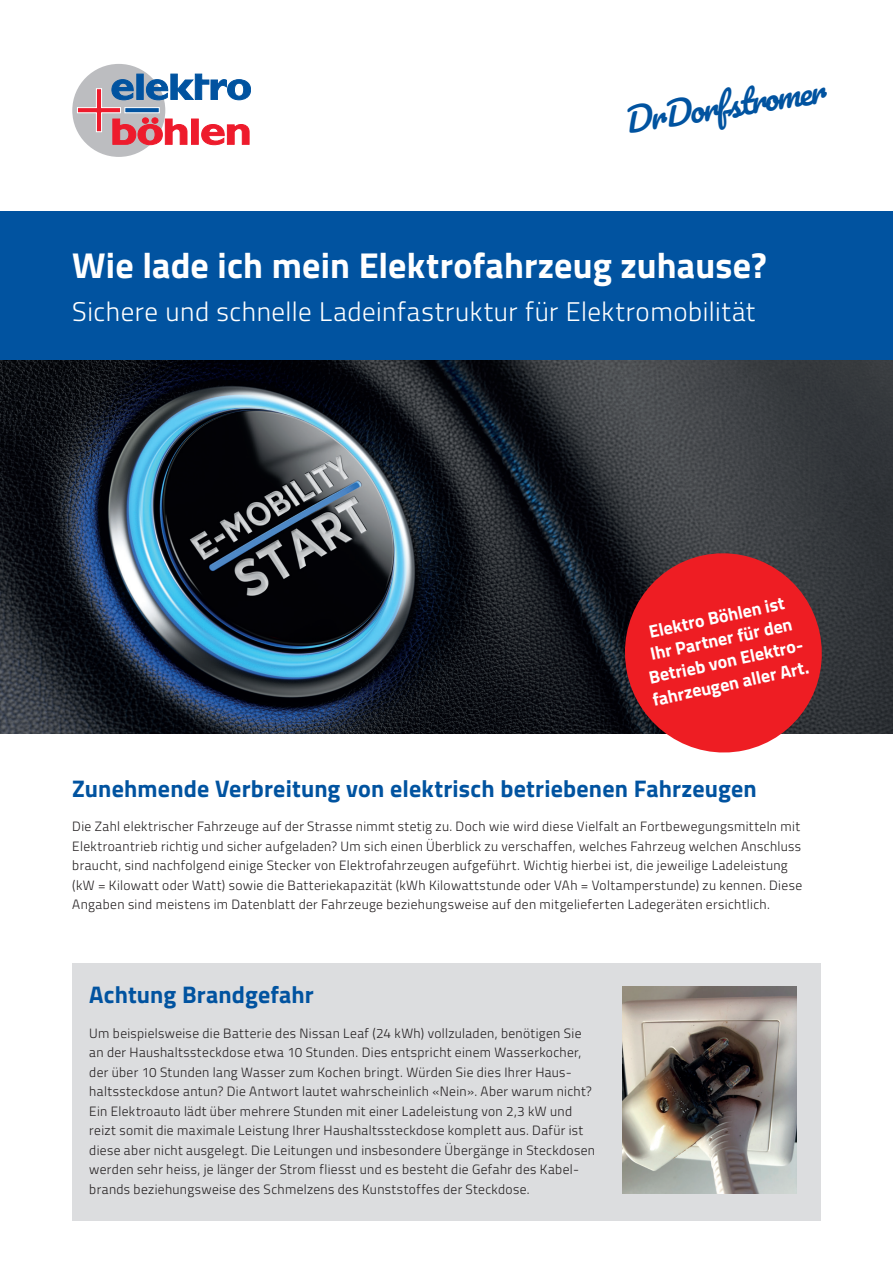
<style>
.page{position:relative;width:893px;height:1263px;background:#fff}
.page>*{position:absolute;margin:0;border:0;box-sizing:border-box;transform-origin:0 0}
.t1{font:700 36px "Titillium Web";letter-spacing:.005em;color:#fff}
.t2{font:italic 32.55px "Pacifico";color:#0153a0}
.t3{font:300 27px "Titillium Web";letter-spacing:.02em;color:#fff}
.t4{font:700 24px "Titillium Web";letter-spacing:.005em;color:#0153a0}
.t5{font:700 18px/22.5px "Titillium Web";color:#fff;text-align:center}
.t6{font:300 13.5px/19.5px "Titillium Web";letter-spacing:.025em;color:#231f20}
</style>
<div class="page">
<img style="left:0;top:360px;width:893px;height:373px">
<svg style="left:616px;top:544px;width:215px;height:209px;background:#bc2e33"></svg>
<div style="left:0;top:211px;width:893px;height:149px;background:#0153a0"></div>
<div style="left:72px;top:64px;width:93px;height:93px;background:#bcbdc0;border-radius:50%"></div>
<svg style="left:77px;top:73px;width:174px;height:72px"></svg>
<div style="left:72px;top:963px;width:749px;height:257px;background:#dcdddf"></div>
<img style="left:622px;top:986px;width:174px;height:208px">
<h2 class="t2" style="left:621px;top:104px;width:203px;rotate:-9deg">Dr Dorfstromer</h2>
<h1 class="t1" style="left:72px;top:237px;width:696px">Wie lade ich mein Elektrofahrzeug zuhause?</h1>
<h3 class="t3" style="left:72px;top:292px;width:684px">Sichere und schnelle Ladeinfastruktur für Elektromobilität</h3>
<h3 class="t5" style="left:636px;top:622px;width:161px;rotate:-12deg">Elektro Böhlen ist<br>Ihr Partner für den<br>Betrieb von Elektro&shy;fahrzeugen aller Art.</h3>
<h3 class="t4" style="left:72px;top:770px;width:686px">Zunehmende Verbreitung von elektrisch betriebenen Fahrzeugen</h3>
<p class="t6" style="left:72px;top:816px;width:731px">Die Zahl elektrischer Fahrzeuge auf der Strasse nimmt stetig zu. Doch wie wird diese Vielfalt an Fortbewegungsmitteln mit Elektroantrieb richtig und sicher aufgeladen? Um sich einen Überblick zu verschaffen, welches Fahrzeug welchen Anschluss braucht, sind nachfolgend einige Stecker von Elektrofahrzeugen aufgeführt. Wichtig hierbei ist, die jeweilige Ladeleistung (kW = Kilowatt oder Watt) sowie die Batteriekapazität (kWh Kilowattstunde oder VAh = Voltamperstunde) zu kennen. Diese Angaben sind meistens im Datenblatt der Fahrzeuge beziehungsweise auf den mitgelieferten Ladegeräten ersichtlich.</p>
<h3 class="t4" style="left:89px;top:976px;width:226px">Achtung Brandgefahr</h3>
<p class="t6" style="left:89px;top:1022px;width:507px">Um beispielsweise die Batterie des Nissan Leaf (24 kWh) vollzuladen, benötigen Sie an der Haushaltssteckdose etwa 10 Stunden. Dies entspricht einem Wasserkocher, der über 10 Stunden lang Wasser zum Kochen bringt. Würden Sie dies Ihrer Haus&shy;haltssteckdose antun? Die Antwort lautet wahrscheinlich «Nein». Aber warum nicht?<br>Ein Elektroauto lädt über mehrere Stunden mit einer Ladeleistung von 2,3 kW und reizt somit die maximale Leistung Ihrer Haushaltssteckdose komplett aus. Dafür ist diese aber nicht ausgelegt. Die Leitungen und insbesondere Übergänge in Steckdosen werden sehr heiss, je länger der Strom fliesst und es besteht die Gefahr des Kabel&shy;brands beziehungsweise des Schmelzens des Kunststoffes der Steckdose.</p>
</div>
